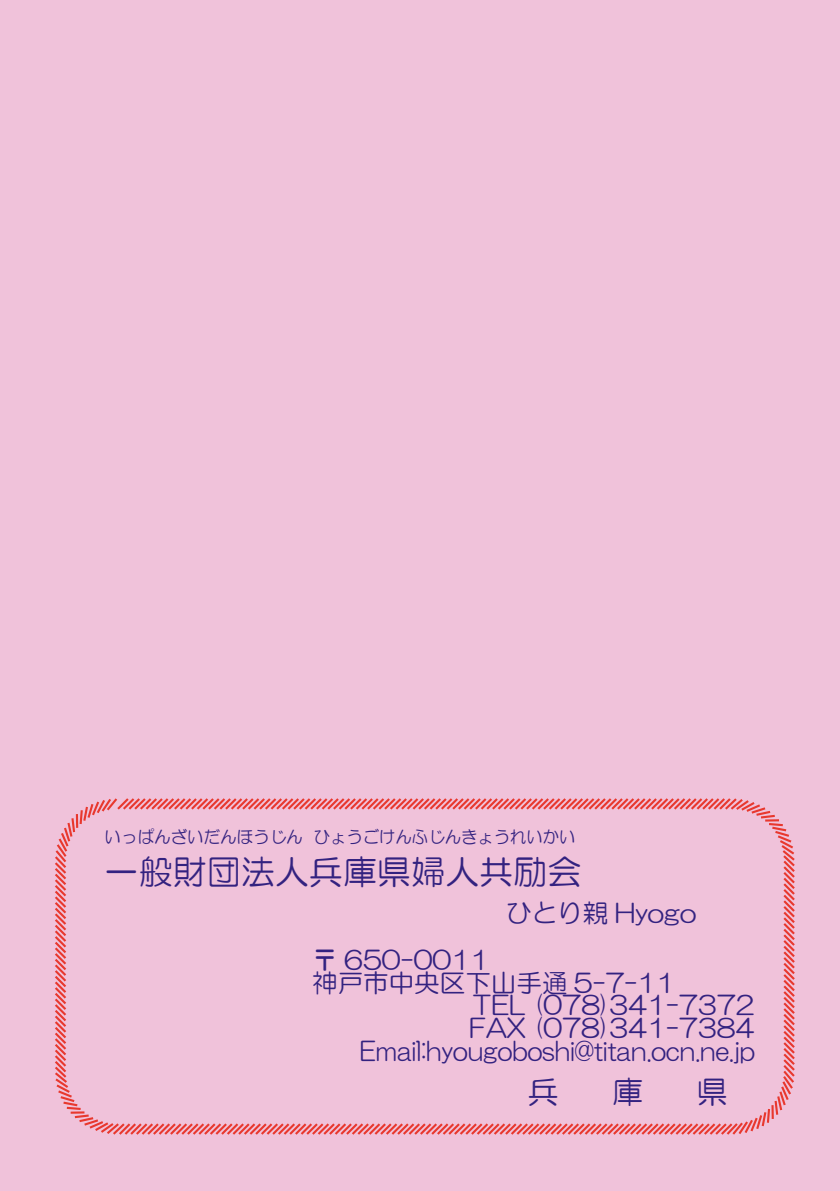
<style>
.page{position:relative;width:840px;height:1191px;background:#fff}
.page>*{position:absolute;margin:0;border:0;box-sizing:border-box;transform-origin:0 0}
.t1{font:34px "HG Maru Gothic MPRO";color:#332280}
.t2{font:31.2px "HG Maru Gothic MPRO";color:#332280}
.t3{font:25.6px "HG Maru Gothic MPRO";color:#332280}
.t4{font:25.6px "HG Maru Gothic MPRO";color:#332280;scale:.9 1}
.t5{font:17px "HG Maru Gothic MPRO";color:#332280}
</style>
<div class="page">
<div style="left:0;top:0;width:839px;height:1191px;background:#f0c2da"></div>
<svg style="left:55px;top:798px;width:740px;height:337px"></svg>
<p class="t5" style="left:105px;top:828px;width:472px">いっぱんざいだんほうじん ひょうごけんふじんきょうれいかい</p>
<h1 class="t1" style="left:105px;top:854px;width:478px">一般財団法人兵庫県婦人共励会</h1>
<p class="t3" style="left:506px;top:899px;width:192px">ひとり親 Hyogo</p>
<p class="t3" style="left:312px;top:946px;width:179px">〒 650-0011</p>
<p class="t3" style="left:312px;top:969px;width:364px">神戸市中央区下山手通 5-7-11</p>
<p class="t3" style="left:472px;top:992px;width:283px">TEL (078)341-7372</p>
<p class="t3" style="left:469px;top:1015px;width:287px">FAX (078)341-7384</p>
<p class="t4" style="left:360px;top:1037px;width:440px">Email:hyougoboshi@titan.ocn.ne.jp</p>
<p class="t2" style="left:527px;top:1076px;width:33px">兵</p>
<p class="t2" style="left:611px;top:1076px;width:33px">庫</p>
<p class="t2" style="left:696px;top:1076px;width:33px">県</p>
</div>
